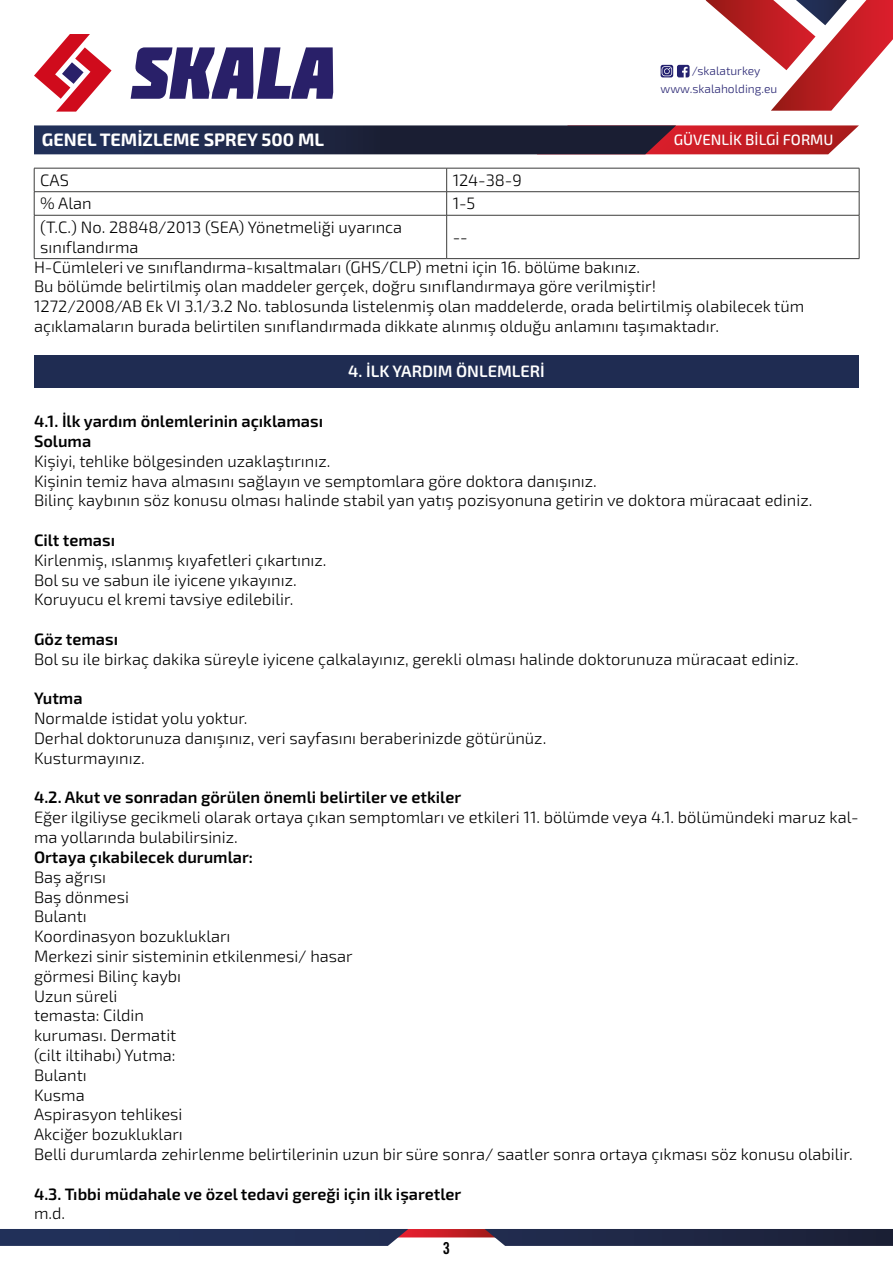
<style>
.page{position:relative;width:893px;height:1263px;background:#fff}
.page>*{position:absolute;margin:0;border:0;box-sizing:border-box;transform-origin:0 0}
.t1{font:700 18px "Exo 2";color:#fff}
.t2{font:300 16.5px/19.8px "Exo 2";color:#000}
.t3{font:600 16.5px/19.8px "Exo 2";color:#000}
.t4{font:600 16.5px "Exo 2";color:#fff}
.t5{font:condensed 16.5px "Trade Gothic Bold Twenty";color:#000}
.t6{font:500 15px "Exo 2";color:#fff}
.t7{font:300 12px/17.4px "Exo 2";color:#242170}
</style>
<div class="page">
<svg style="left:0;top:1229px;width:893px;height:17px;background:#353756"></svg>
<svg style="left:34px;top:34px;width:78px;height:78px"></svg>
<svg style="left:131px;top:47px;width:202px;height:52px"></svg>
<svg style="left:706px;top:0;width:187px;height:111px"></svg>
<svg style="left:661px;top:65px;width:29px;height:12px"></svg>
<svg style="left:34px;top:125px;width:825px;height:29px;background:#482940"></svg>
<hr style="left:34px;top:168px;width:413px;height:1px;background:#3c3c3b">
<hr style="left:447px;top:168px;width:412px;height:1px;background:#3c3c3b">
<hr style="left:34px;top:191px;width:413px;height:1px;background:#3c3c3b">
<svg style="left:34px;top:168px;width:1px;height:47px"></svg>
<hr style="left:447px;top:191px;width:412px;height:1px;background:#3c3c3b">
<svg style="left:446px;top:168px;width:1px;height:47px"></svg>
<svg style="left:859px;top:168px;width:1px;height:47px"></svg>
<hr style="left:34px;top:215px;width:413px;height:1px;background:#3c3c3b">
<hr style="left:34px;top:215px;width:1px;height:43px;background:#3c3c3b">
<hr style="left:447px;top:215px;width:412px;height:1px;background:#3c3c3b">
<hr style="left:446px;top:215px;width:1px;height:43px;background:#3c3c3b">
<hr style="left:859px;top:215px;width:1px;height:43px;background:#3c3c3b">
<hr style="left:34px;top:258px;width:413px;height:1px;background:#3c3c3b">
<hr style="left:447px;top:258px;width:412px;height:1px;background:#3c3c3b">
<div style="left:34px;top:355px;width:825px;height:33px;background:#1f2c52"></div>
<p class="t7" style="left:661px;top:63px;width:118px;text-indent:31px">/skalaturkey www.skalaholding.eu</p>
<p class="t1" style="left:42px;top:129px;width:284px">GENEL TEMİZLEME SPREY 500 ML</p>
<p class="t6" style="left:674px;top:131px;width:161px">GÜVENLİK BİLGİ FORMU</p>
<p class="t2" style="left:40px;top:170px;width:30px">CAS</p>
<p class="t2" style="left:453px;top:170px;width:71px">124-38-9</p>
<p class="t2" style="left:40px;top:194px;width:53px">% Alan</p>
<p class="t2" style="left:453px;top:194px;width:24px">1-5</p>
<p class="t2" style="left:40px;top:217px;width:364px">(T.C.) No. 28848/2013 (SEA) Yönetmeliği uyarınca sınıflandırma</p>
<p class="t2" style="left:34px;top:222px;width:608px;line-height:29.8px;text-indent:419px">--<br>H-Cümleleri ve sınıflandırma-kısaltmaları (GHS/CLP) metni için 16. bölüme bakınız.</p>
<p class="t2" style="left:34px;top:277px;width:772px">Bu bölümde belirtilmiş olan maddeler gerçek, doğru sınıflandırmaya göre verilmiştir!<br>1272/2008/AB Ek VI 3.1/3.2 No. tablosunda listelenmiş olan maddelerde, orada belirtilmiş olabilecek tüm açıklamaların burada belirtilen sınıflandırmada dikkate alınmış olduğu anlamını taşımaktadır.</p>
<p class="t4" style="left:348px;top:362px;width:198px">4. İLK YARDIM ÖNLEMLERİ</p>
<p class="t3" style="left:34px;top:412px;width:291px">4.1. İlk yardım önlemlerinin açıklaması<br>Soluma</p>
<p class="t2" style="left:34px;top:451px;width:780px">Kişiyi, tehlike bölgesinden uzaklaştırınız.<br>Kişinin temiz hava almasını sağlayın ve semptomlara göre doktora danışınız.<br>Bilinç kaybının söz konusu olması halinde stabil yan yatış pozisyonuna getirin ve doktora müracaat ediniz.</p>
<p class="t3" style="left:34px;top:531px;width:83px">Cilt teması</p>
<p class="t2" style="left:34px;top:550px;width:294px">Kirlenmiş, ıslanmış kıyafetleri çıkartınız.<br>Bol su ve sabun ile iyicene yıkayınız.<br>Koruyucu el kremi tavsiye edilebilir.</p>
<p class="t3" style="left:34px;top:630px;width:86px">Göz teması</p>
<p class="t2" style="left:34px;top:649px;width:766px">Bol su ile birkaç dakika süreyle iyicene çalkalayınız, gerekli olması halinde doktorunuza müracaat ediniz.</p>
<p class="t3" style="left:34px;top:689px;width:50px">Yutma</p>
<p class="t2" style="left:34px;top:709px;width:514px">Normalde istidat yolu yoktur.<br>Derhal doktorunuza danışınız, veri sayfasını beraberinizde götürünüz.<br>Kusturmayınız.</p>
<p class="t3" style="left:34px;top:788px;width:429px">4.2. Akut ve sonradan görülen önemli belirtiler ve etkiler</p>
<p class="t2" style="left:34px;top:808px;width:826px">Eğer ilgiliyse gecikmeli olarak ortaya çıkan semptomları ve etkileri 11. bölümde veya 4.1. bölümündeki maruz kal&shy;ma yollarında bulabilirsiniz.</p>
<p class="t3" style="left:34px;top:847px;width:221px">Ortaya çıkabilecek durumlar:</p>
<p class="t2" style="left:34px;top:867px;width:820px">Baş ağrısı<br>Baş dönmesi<br>Bulantı<br>Koordinasyon bozuklukları<br>Merkezi sinir sisteminin etkilenmesi/ hasar<br>görmesi Bilinç kaybı<br>Uzun süreli<br>temasta: Cildin<br>kuruması. Dermatit<br>(cilt iltihabı) Yutma:<br>Bulantı<br>Kusma<br>Aspirasyon tehlikesi<br>Akciğer bozuklukları<br>Belli durumlarda zehirlenme belirtilerinin uzun bir süre sonra/ saatler sonra ortaya çıkması söz konusu olabilir.</p>
<p class="t3" style="left:34px;top:1184px;width:429px">4.3. Tıbbi müdahale ve özel tedavi gereği için ilk işaretler</p>
<p class="t2" style="left:34px;top:1204px;width:33px">m.d.</p>
<p class="t5" style="left:443px;top:1238px;width:9px">3</p>
</div>
